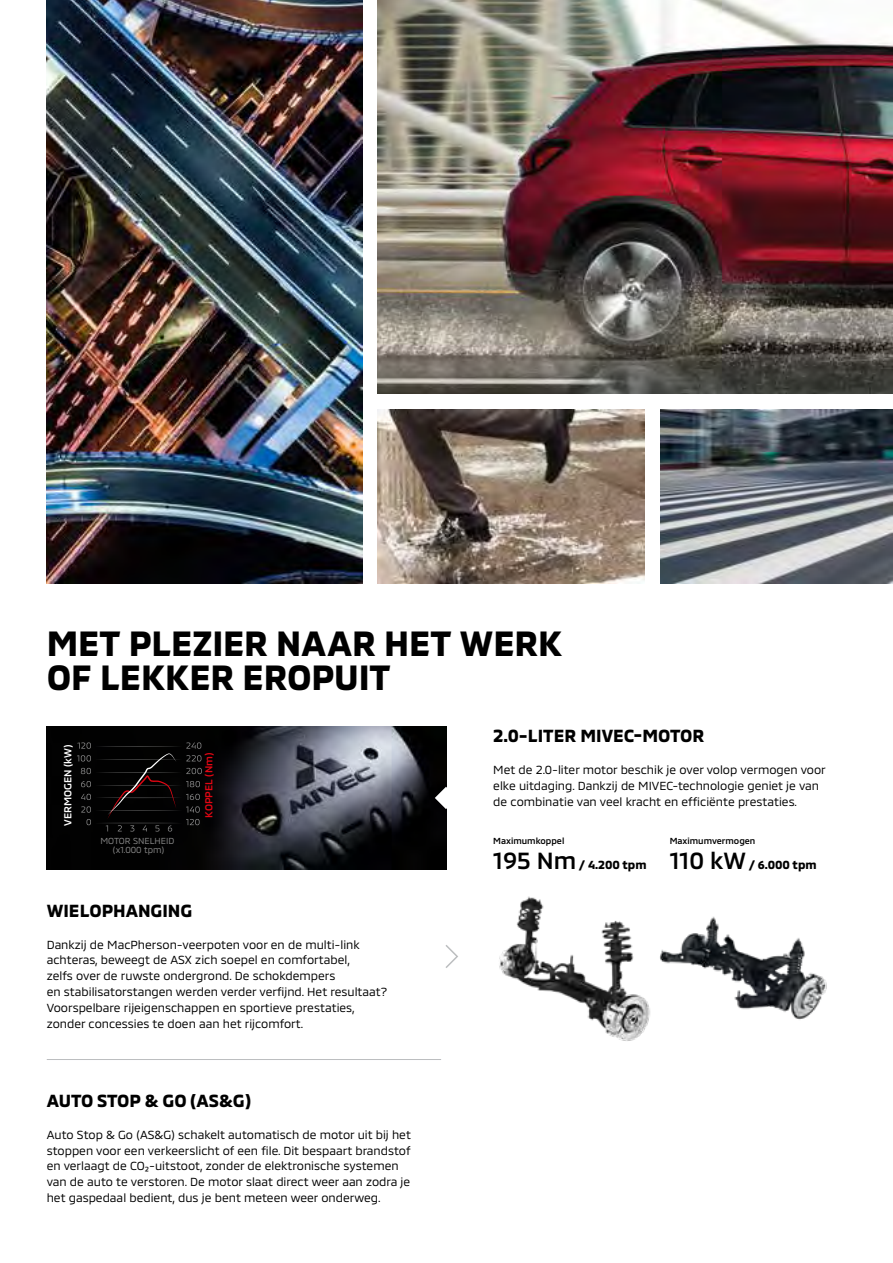
<style>
.page{position:relative;width:893px;height:1263px;background:#fff}
.page>*{position:absolute;margin:0;border:0;box-sizing:border-box;transform-origin:0 0}
.t1{font:700 36px/34.2px "MMC";letter-spacing:-.005em;color:#000}
.t2{font:700 18px "MMC";color:#000}
.t3{font:12px/15.9px "MMC";color:#000}
.t4{font:700 12px "MMC";color:#000}
.t5{font:500 10.5px "MMC";color:#fff}
.t6{font:500 10.5px "MMC";color:#e30613}
.t7{font:500 9px "MMC";color:#000}
.t8{font:9px/9.4px "MMC";color:#878787;text-align:center}
.s1{font-weight:500;font-size:24px}
</style>
<div class="page">
<img style="left:378px;top:0;width:515px;height:394px">
<img style="left:660px;top:410px;width:233px;height:174px">
<img style="left:378px;top:410px;width:266px;height:174px">
<img style="left:47px;top:0;width:315px;height:584px">
<svg style="left:445px;top:945px;width:13px;height:23px"></svg>
<img style="left:499px;top:896px;width:85px;height:108px">
<img style="left:584px;top:916px;width:243px;height:125px">
<hr style="left:47px;top:1059px;width:394px;height:1px;background:#bcbec0">
<img style="left:47px;top:727px;width:399px;height:142px">
<svg style="left:77px;top:742px;width:125px;height:89px;background:#0c0a0a"></svg>
<svg style="left:435px;top:787px;width:12px;height:22px"></svg>
<h1 class="t1" style="left:47px;top:622px;width:517px">MET PLEZIER NAAR HET WERK<br>OF LEKKER EROPUIT</h1>
<h2 class="t2" style="left:493px;top:722px;width:213px">2.0-LITER MIVEC-MOTOR</h2>
<p class="t3" style="left:493px;top:760px;width:334px">Met de 2.0-liter motor beschik je over volop vermogen voor elke uitdaging. Dankzij de MIVEC-technologie geniet je van de combinatie van veel kracht en efficiënte prestaties.</p>
<p class="t5" style="left:59px;top:826px;width:83px;rotate:-90deg">VERMOGEN (kW)</p>
<p class="t6" style="left:200px;top:818px;width:67px;rotate:-90deg">KOPPEL (Nm)</p>
<p class="t8" style="left:100px;top:835px;width:75px">MOTOR SNELHEID (x1.000 tpm)</p>
<h2 class="t2" style="left:47px;top:896px;width:147px">WIELOPHANGING</h2>
<p class="t3" style="left:47px;top:935px;width:342px">Dankzij de MacPherson-veerpoten voor en de multi-link achteras, beweegt de ASX zich soepel en comfortabel,<br>zelfs over de ruwste ondergrond. De schokdempers<br>en stabilisatorstangen werden verder verfijnd. Het resultaat?<br>Voorspelbare rijeigenschappen en sportieve prestaties, zonder concessies te doen aan het rijcomfort.</p>
<h2 class="t2" style="left:47px;top:1086px;width:206px">AUTO STOP &amp; GO (AS&amp;G)</h2>
<p class="t3" style="left:47px;top:1125px;width:366px">Auto Stop &amp; Go (AS&amp;G) schakelt automatisch de motor uit bij het stoppen voor een verkeerslicht of een file. Dit bespaart brandstof en verlaagt de CO₂-uitstoot, zonder de elektronische systemen van de auto te verstoren. De motor slaat direct weer aan zodra je het gaspedaal bedient, dus je bent meteen weer onderweg.</p>
<p class="t7" style="left:493px;top:833px;width:73px">Maximumkoppel</p>
<p class="t7" style="left:670px;top:833px;width:87px">Maximumvermogen</p>
<p class="t4" style="left:493px;top:855px;width:325px"><span class="s1">195 Nm</span> / 4.200 tpm <span class="s1">110 kW</span> / 6.000 tpm</p>
</div>
